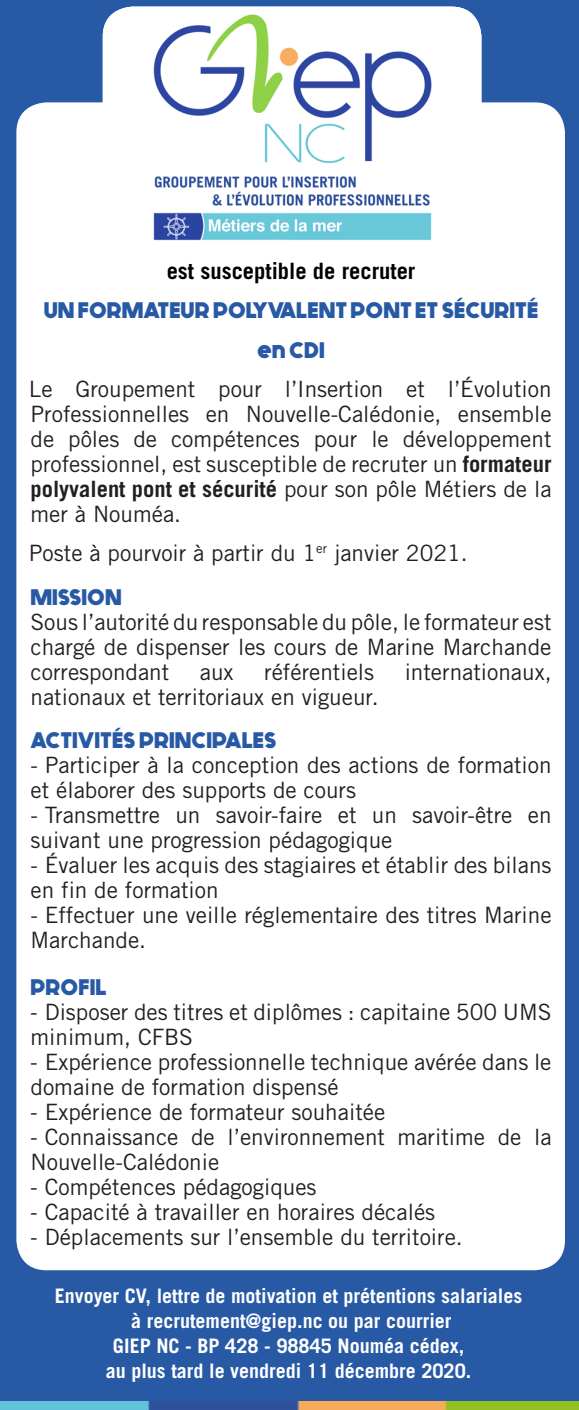
<style>
.page{position:relative;width:579px;height:1410px;background:#2759a5}
.page>*{position:absolute;margin:0;border:0;box-sizing:border-box;transform-origin:0 0}
.t1{font:22.5px/25px "Trade Gothic";color:#231f20}
.t2{font:700 22.5px/39.2px "Generica";color:#2759a5;text-align:center}
.t3{font:700 22.5px "Trade Gothic";color:#000001}
.t4{font:700 20px/25px "Trade Gothic";color:#fff;text-align:center}
.s1{font-weight:700}
.s2{font-family:"Myriad Pro"}
</style>
<div class="page">
<div style="left:16px;top:102px;width:549px;height:1168px;background:#fff;border-radius:30px"></div>
<img style="left:0;top:1401px;width:578px;height:9px">
<div style="left:103px;top:7px;width:378px;height:95px;background:#fff"></div>
<img style="left:138px;top:12px;width:309px;height:229px">
<p class="t3" style="left:167px;top:257px;width:250px">est susceptible de recruter</p>
<p class="t2" style="left:44px;top:291px;width:496px">UN FORMATEUR POLYVALENT PONT ET SÉCURITÉ en CDI</p>
<p class="t1" style="left:29px;top:376px;width:524px;text-align:justify">Le Groupement pour l’Insertion et l’Évolution Professionnelles en Nouvelle-Calédonie, ensemble de pôles de compétences pour le développement professionnel, est susceptible de recruter un <span class="s1">formateur polyvalent pont et sécurité</span> pour son pôle Métiers de la mer à Nouméa.</p>
<p class="t1" style="left:29px;top:540px;width:440px">Poste à pourvoir à partir du 1<sup>er</sup> janvier 2021.</p>
<p class="t2" style="left:31px;top:578px;width:93px">MISSION</p>
<p class="t1" style="left:31px;top:609px;width:523px;text-align:justify">Sous l’autorité du responsable du pôle, le formateur est chargé de dispenser les cours de Marine Marchande correspondant</p>
<p class="t1" style="left:200px;top:659px;width:35px">aux</p>
<p class="t1" style="left:264px;top:659px;width:111px">référentiels</p>
<p class="t1" style="left:405px;top:659px;width:148px">internationaux,</p>
<p class="t1" style="left:31px;top:684px;width:350px">nationaux et territoriaux en vigueur.</p>
<p class="t2" style="left:31px;top:721px;width:248px">ACTIVITÉS PRINCIPALES</p>
<p class="t1" style="left:31px;top:753px;width:523px">- Participer à la conception des actions de formation et élaborer des supports de cours</p>
<p class="t1" style="left:31px;top:803px;width:523px">- Transmettre un savoir-faire et un savoir-être en suivant une progression pédagogique</p>
<p class="t1" style="left:31px;top:853px;width:523px">- Évaluer les acquis des stagiaires et établir des bilans en fin de formation</p>
<p class="t1" style="left:31px;top:903px;width:523px">- Effectuer une veille réglementaire des titres Marine<br>Marchande.</p>
<p class="t2" style="left:31px;top:968px;width:78px">PROFIL</p>
<p class="t1" style="left:31px;top:999px;width:523px"><span class="s2">-</span> Disposer des titres et diplômes : capitaine 500 UMS minimum, CFBS</p>
<p class="t1" style="left:31px;top:1049px;width:522px"><span class="s2">-</span> Expérience professionnelle technique avérée dans le domaine de formation dispensé</p>
<p class="t1" style="left:31px;top:1099px;width:356px"><span class="s2">-</span> Expérience de formateur souhaitée</p>
<p class="t1" style="left:31px;top:1124px;width:523px"><span class="s2">-</span> Connaissance de l’environnement maritime de la<br>Nouvelle-Calédonie</p>
<p class="t1" style="left:31px;top:1174px;width:288px"><span class="s2">-</span> Compétences pédagogiques</p>
<p class="t1" style="left:31px;top:1199px;width:406px"><span class="s2">-</span> Capacité à travailler en horaires décalés</p>
<p class="t1" style="left:31px;top:1224px;width:434px"><span class="s2">-</span> Déplacements sur l’ensemble du territoire.</p>
<p class="t4" style="left:55px;top:1284px;width:469px">Envoyer CV, lettre de motivation et prétentions salariales à recrutement@giep.nc ou par courrier<br>GIEP NC - BP 428 - 98845 Nouméa cédex,<br>au plus tard le vendredi 11 décembre 2020.</p>
</div>
